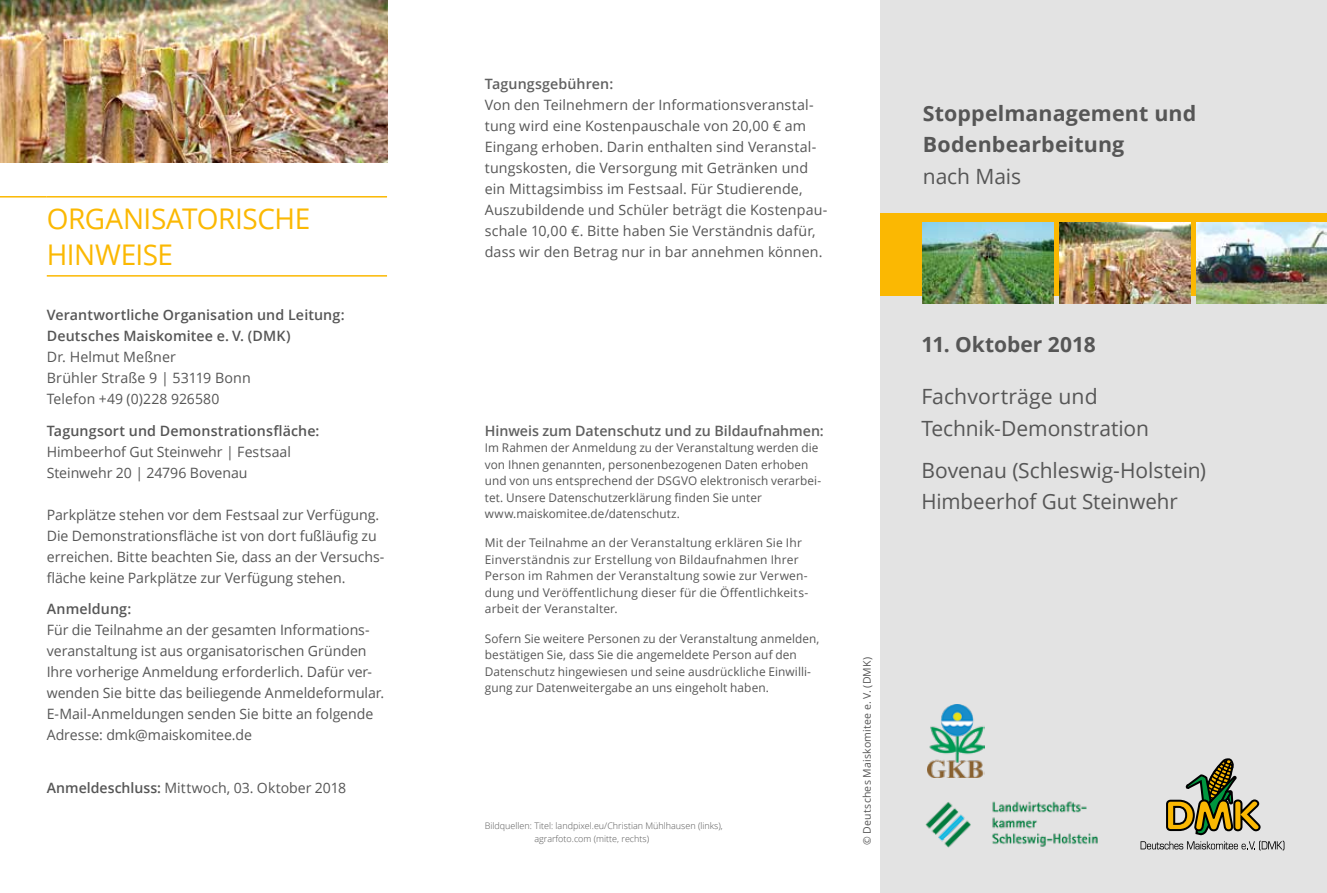
<style>
.page{position:relative;width:1327px;height:893px;background:#fff}
.page>*{position:absolute;margin:0;border:0;box-sizing:border-box;transform-origin:0 0}
.t1{font:28.5px/36px "Open Sans";letter-spacing:-.015em;color:#fbb802}
.t2{font:21px/31.5px "Open Sans";letter-spacing:-.005em;color:#565656}
.t3{font:700 21px/31.5px "Open Sans";letter-spacing:.005em;color:#565656}
.t4{font:14.25px/21px "Open Sans";letter-spacing:.005em;color:#565656}
.t5{font:600 14.25px/21px "Open Sans";letter-spacing:.01em;color:#565656}
.t6{font:600 14.25px "Open Sans";color:#606060}
.t7{font:12px/16.5px "Open Sans";letter-spacing:.005em;color:#565656}
.t8{font:10.5px "Open Sans";letter-spacing:.02em;color:#565656}
.t9{font:300 9px/12.8px "Open Sans";color:#565656}
.s1{font-weight:600}
</style>
<div class="page">
<div style="left:880px;top:0;width:447px;height:893px;background:#e3e3e3"></div>
<img style="left:0;top:0;width:387px;height:163px">
<div style="left:880px;top:213px;width:447px;height:82px;background:#fbb802"></div>
<img style="left:923px;top:223px;width:130px;height:81px">
<img style="left:1060px;top:223px;width:130px;height:81px">
<img style="left:1196px;top:223px;width:131px;height:81px">
<svg style="left:1140px;top:758px;width:144px;height:92px"></svg>
<hr style="left:0;top:196px;width:47px;height:2px;background:#fbb802">
<hr style="left:47px;top:196px;width:340px;height:2px;background:#fbb802">
<hr style="left:47px;top:275px;width:340px;height:2px;background:#fbb802">
<img style="left:927px;top:704px;width:57px;height:73px">
<img style="left:925px;top:801px;width:173px;height:47px">
<h1 class="t1" style="left:47px;top:200px;width:265px">ORGANISATORISCHE<br>HINWEISE</h1>
<p class="t5" style="left:47px;top:304px;width:299px">Verantwortliche Organisation und Leitung:<br>Deutsches Maiskomitee e. V. (DMK)</p>
<p class="t4" style="left:47px;top:346px;width:206px">Dr. Helmut Meßner<br>Brühler Straße 9 | 53119 Bonn<br>Telefon +49 (0)228 926580</p>
<p class="t5" style="left:47px;top:420px;width:274px">Tagungsort und Demonstrationsfläche:</p>
<p class="t4" style="left:47px;top:440px;width:246px">Himbeerhof Gut Steinwehr | Festsaal<br>Steinwehr 20 | 24796 Bovenau</p>
<p class="t4" style="left:47px;top:503px;width:339px">Parkplätze stehen vor dem Festsaal zur Verfügung.<br>Die Demonstrationsfläche ist von dort fußläufig zu erreichen. Bitte beachten Sie, dass an der Versuchs&shy;fläche keine Parkplätze zur Verfügung stehen.</p>
<p class="t5" style="left:47px;top:598px;width:86px">Anmeldung:</p>
<p class="t4" style="left:47px;top:619px;width:339px">Für die Teilnahme an der gesamten Informations&shy;veranstaltung ist aus organisatorischen Gründen Ihre vorherige Anmeldung erforderlich. Dafür ver&shy;wenden Sie bitte das beiliegende Anmeldeformular.<br>E-Mail-Anmeldungen senden Sie bitte an folgende Adresse: dmk@maiskomitee.de</p>
<p class="t4" style="left:47px;top:777px;width:301px"><span class="s1">Anmeldeschluss:</span> Mittwoch, 03. Oktober 2018</p>
<p class="t6" style="left:485px;top:74px;width:130px">Tagungsgebühren:</p>
<p class="t4" style="left:485px;top:94px;width:344px">Von den Teilnehmern der Informationsveranstal&shy;tung wird eine Kostenpauschale von 20,00 € am Eingang erhoben. Darin enthalten sind Veranstal&shy;tungskosten, die Versorgung mit Getränken und ein Mittagsimbiss im Festsaal. Für Studierende, Auszubildende und Schüler beträgt die Kostenpau&shy;schale 10,00 €. Bitte haben Sie Verständnis dafür, dass wir den Betrag nur in bar annehmen können.</p>
<p class="t6" style="left:485px;top:421px;width:340px">Hinweis zum Datenschutz und zu Bildaufnahmen:</p>
<p class="t7" style="left:485px;top:439px;width:338px">Im Rahmen der Anmeldung zu der Veranstaltung werden die von Ihnen genannten, personenbezogenen Daten erhoben und von uns entsprechend der DSGVO elektronisch verarbei&shy;tet. Unsere Datenschutzerklärung finden Sie unter www.maiskomitee.de/datenschutz.</p>
<p class="t7" style="left:485px;top:534px;width:325px">Mit der Teilnahme an der Veranstaltung erklären Sie Ihr Einverständnis zur Erstellung von Bildaufnahmen Ihrer Person im Rahmen der Veranstaltung sowie zur Verwen&shy;dung und Veröffentlichung dieser für die Öffentlichkeits&shy;arbeit der Veranstalter.</p>
<p class="t7" style="left:485px;top:630px;width:336px">Sofern Sie weitere Personen zu der Veranstaltung anmelden, bestätigen Sie, dass Sie die angemeldete Person auf den Datenschutz hingewiesen und seine ausdrückliche Einwilli&shy;gung zur Datenweitergabe an uns eingeholt haben.</p>
<p class="t9" style="left:534px;top:819px;width:190px;text-indent:-49px">Bildquellen: Titel: landpixel.eu/Christian Mühlhausen (links), agrarfoto.com (mitte, rechts)</p>
<p class="t8" style="left:860px;top:845px;width:190px;rotate:-90deg">© Deutsches Maiskomitee e. V. (DMK)</p>
<h2 class="t3" style="left:923px;top:97px;width:275px">Stoppelmanagement und<br>Bodenbearbeitung</h2>
<h2 class="t2" style="left:923px;top:160px;width:100px">nach Mais</h2>
<h2 class="t3" style="left:921px;top:328px;width:176px">11. Oktober 2018</h2>
<h2 class="t2" style="left:921px;top:380px;width:229px">Fachvorträge und<br>Technik-Demonstration</h2>
<h2 class="t2" style="left:921px;top:454px;width:286px">Bovenau (Schleswig-Holstein)<br>Himbeerhof Gut Steinwehr</h2>
</div>
